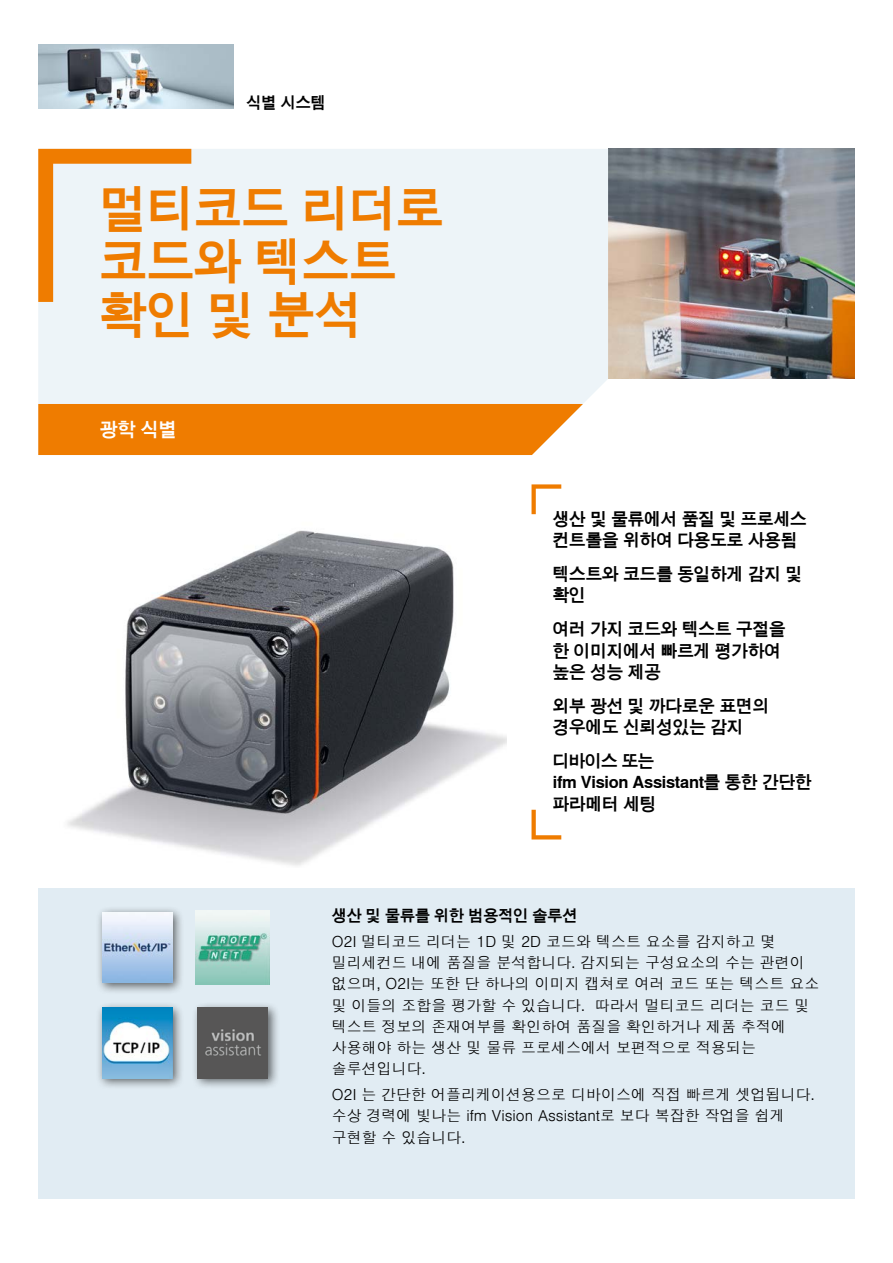
<style>
.page{position:relative;width:893px;height:1263px;background:#fff}
.page>*{position:absolute;margin:0;border:0;box-sizing:border-box;transform-origin:0 0}
.Box_Headline{font:700 47.25px/53.1px "Nimbus Sans Global";color:#ef7c00}
.Box_Subheadline{font:700 18px "Nimbus Sans Global";color:#fff}
.Features{font:700 16.5px/21.3px "Nimbus Sans Global";color:#000}
.Features-2{font:700 16.5px/21.3px "Nimbus Sans Global";letter-spacing:-.02em;color:#000}
.Fließtext{font:300 15px/21.3px "Nimbus Sans Global";color:#000}
.Fließtext_Headline{font:700 15px "Nimbus Sans Global";color:#000}
.Box_Produktgruppe{font:700 15px "Nimbus Sans Global";color:#000}
</style>
<div class="page">
<img style="left:38px;top:530px;width:468px;height:359px">
<img style="left:608px;top:149px;width:247px;height:229px">
<div style="left:38px;top:889px;width:817px;height:310px;background:#e1ecf3"></div>
<div style="left:38px;top:149px;width:570px;height:255px;background:#edf4f8"></div>
<div style="left:38px;top:404px;width:545px;height:51px;background:#ef7c00"></div>
<svg style="left:38px;top:149px;width:153px;height:153px"></svg>
<svg style="left:531px;top:484px;width:30px;height:30px"></svg>
<svg style="left:531px;top:810px;width:30px;height:29px"></svg>
<img style="left:38px;top:45px;width:196px;height:63px">
<div style="left:96px;top:906px;width:89px;height:88px;background:#000;opacity:.6"></div>
<img style="left:102px;top:912px;width:70px;height:70px">
<img style="left:196px;top:910px;width:74px;height:74px">
<div style="left:96px;top:1001px;width:89px;height:89px;background:#000;opacity:.6"></div>
<img style="left:102px;top:1008px;width:70px;height:70px">
<div style="left:192px;top:1001px;width:88px;height:89px;background:#000;opacity:.6"></div>
<img style="left:198px;top:1008px;width:70px;height:70px">
<p class="Box_Produktgruppe" style="left:247px;top:94px;width:81px">식별 시스템</p>
<p class="Box_Headline" style="left:100px;top:183px;width:345px">멀티코드 리더로 코드와 텍스트 확인 및 분석</p>
<p class="Box_Subheadline" style="left:100px;top:419px;width:79px">광학 식별</p>
<p class="Features" style="left:553px;top:508px;width:255px">생산 및 물류에서 품질 및 프로세스 컨트롤을 위하여 다용도로 사용됨</p>
<p class="Features" style="left:553px;top:564px;width:251px">텍스트와 코드를 동일하게 감지 및 확인</p>
<p class="Features" style="left:553px;top:619px;width:234px">여러 가지 코드와 텍스트 구절을 한 이미지에서 빠르게 평가하여 높은 성능 제공</p>
<p class="Features" style="left:553px;top:695px;width:218px">외부 광선 및 까다로운 표면의 경우에도 신뢰성있는 감지</p>
<p class="Features-2" style="left:553px;top:751px;width:260px">디바이스 또는<br>ifm Vision Assistant를 통한 간단한 파라메터 세팅</p>
<p class="Fließtext_Headline" style="left:332px;top:907px;width:247px">생산 및 물류를 위한 범용적인 솔루션</p>
<p class="Fließtext" style="left:332px;top:931px;width:489px">O2I 멀티코드 리더는 1D 및 2D 코드와 텍스트 요소를 감지하고 몇 밀리세컨드 내에 품질을 분석합니다. 감지되는 구성요소의 수는 관련이 없으며, O2I는 또한 단 하나의 이미지 캡쳐로 여러 코드 또는 텍스트 요소 및 이들의 조합을 평가할 수 있습니다. 따라서 멀티코드 리더는 코드 및 텍스트 정보의 존재여부를 확인하여 품질을 확인하거나 제품 추적에 사용해야 하는 생산 및 물류 프로세스에서 보편적으로 적용되는 솔루션입니다.</p>
<p class="Fließtext" style="left:332px;top:1084px;width:484px">O2I 는 간단한 어플리케이션용으로 디바이스에 직접 빠르게 셋업됩니다. 수상 경력에 빛나는 ifm Vision Assistant로 보다 복잡한 작업을 쉽게 구현할 수 있습니다.</p>
</div>
